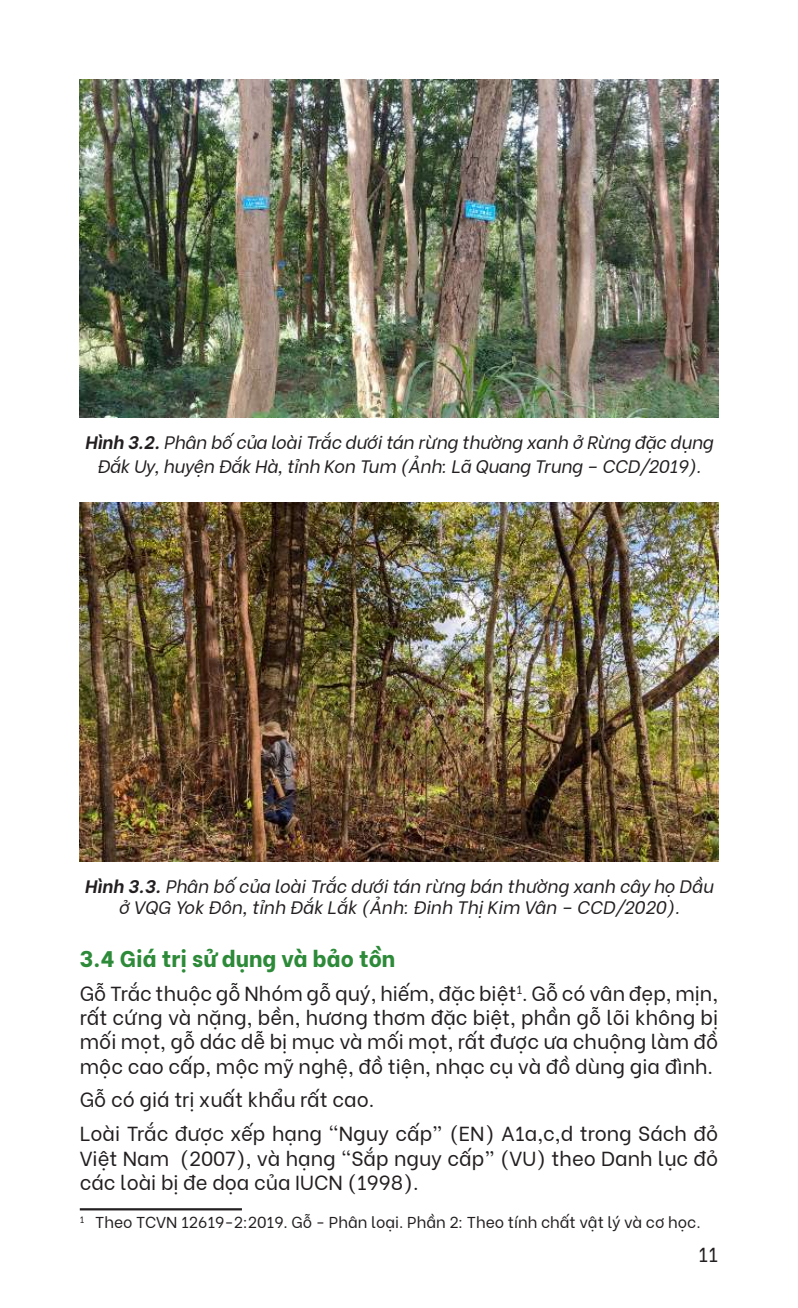
<style>
.page{position:relative;width:798px;height:1308px;background:#fff}
.page>*{position:absolute;margin:0;border:0;box-sizing:border-box;transform-origin:0 0}
.t1{font:800 22.5px "Be Vietnam";color:#2c8a38}
.t2{font:20.25px/24.3px "Be Vietnam";color:#231f20}
.t3{font:italic 18px/24.3px "Be Vietnam";letter-spacing:-.005em;color:#231f20;text-align:center}
.t4{font:15.75px "Be Vietnam";color:#231f20}
.s1{font-weight:700}
</style>
<div class="page">
<img style="left:80px;top:80px;width:638px;height:337px">
<img style="left:80px;top:502px;width:638px;height:359px">
<hr style="left:80px;top:1208px;width:162px;height:2px;background:#231f20">
<p class="t3" style="left:85px;top:428px;width:629px"><span class="s1">Hình 3.2.</span> Phân bố của loài Trắc dưới tán rừng thường xanh ở Rừng đặc dụng<br>Đắk Uy, huyện Đắk Hà, tỉnh Kon Tum (Ảnh: Lã Quang Trung – CCD/2019).</p>
<p class="t3" style="left:85px;top:873px;width:630px;line-height:21.6px"><span class="s1">Hình 3.3.</span> Phân bố của loài Trắc dưới tán rừng bán thường xanh cây họ Dầu ở VQG Yok Đôn, tỉnh Đắk Lắk (Ảnh: Đinh Thị Kim Vân – CCD/2020).</p>
<p class="t1" style="left:80px;top:939px;width:317px">3.4 Giá trị sử dụng và bảo tồn</p>
<p class="t2" style="left:80px;top:979px;width:639px;text-align:justify">Gỗ Trắc thuộc gỗ Nhóm gỗ quý, hiếm, đặc biệt<sup>1</sup>. Gỗ có vân đẹp, mịn, rất cứng và nặng, bền, hương thơm đặc biệt, phần gỗ lõi không bị mối mọt, gỗ dác dễ bị mục và mối mọt, rất được ưa chuộng làm đồ mộc cao cấp, mộc mỹ nghệ, đồ tiện, nhạc cụ và đồ dùng gia đình.</p>
<p class="t2" style="left:80px;top:1081px;width:639px;line-height:34px">Gỗ có giá trị xuất khẩu rất cao.<br>Loài Trắc được xếp hạng “Nguy cấp” (EN) A1a,c,d trong Sách đỏ</p>
<p class="t2" style="left:80px;top:1144px;width:639px">Việt Nam (2007), và hạng “Sắp nguy cấp” (VU) theo Danh lục đỏ các loài bị đe dọa của IUCN (1998).</p>
<p class="t4" style="left:80px;top:1209px;width:622px"><sup>1</sup> Theo TCVN 12619-2:2019. Gỗ - Phân loại. Phần 2: Theo tính chất vật lý và cơ học.</p>
<p class="t2" style="left:698px;top:1240px;width:21px">11</p>
</div>
